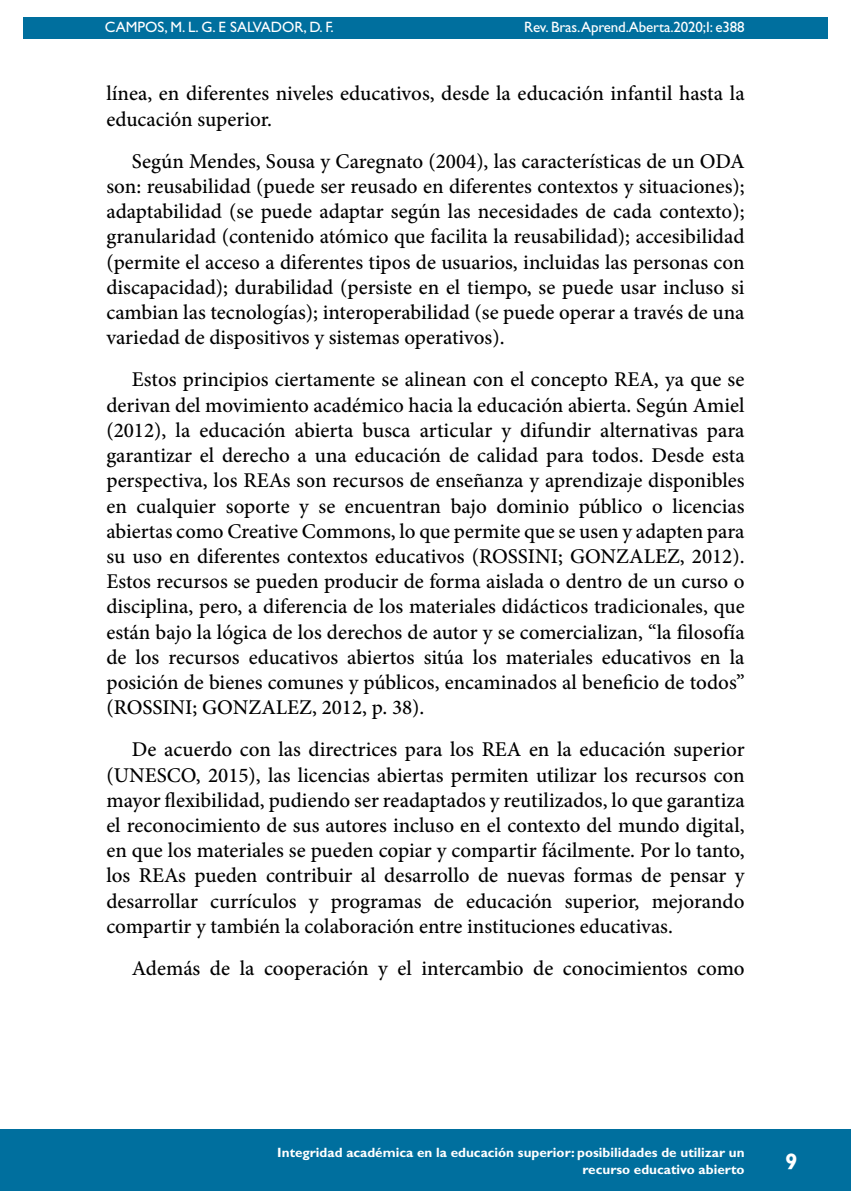
<style>
.page{position:relative;width:851px;height:1191px;background:#fff}
.page>*{position:absolute;margin:0;border:0;box-sizing:border-box;transform-origin:0 0}
.t1{font:700 22.5px "Gill Sans Std";color:#fff}
.t2{font:500 21px/25.2px "Minion Pro";color:#000;text-align:justify}
.t3{font:15px "Gill Sans Std";letter-spacing:-.01em;color:#fff}
.t4{font:700 13.5px/16.2px "Gill Sans Std";color:#fff;text-align:right}
</style>
<div class="page">
<hr style="left:104px;top:0;width:1px;height:467px;background:#006f9e">
<div style="left:23px;top:17px;width:804px;height:21px;background:#006f9e"></div>
<div style="left:0;top:1129px;width:850px;height:62px;background:#006f9e"></div>
<p class="t3" style="left:105px;top:18px;width:230px">CAMPOS, M. L. G. E SALVADOR, D. F.</p>
<p class="t3" style="left:524px;top:18px;width:222px">Rev. Bras.Aprend.Aberta.2020;I: e388</p>
<p class="t2" style="left:106px;top:81px;width:639px">línea, en diferentes niveles educativos, desde la educación infantil hasta la educación superior.</p>
<p class="t2" style="left:106px;top:148px;width:639px;text-indent:26px">Según Mendes, Sousa y Caregnato (2004), las características de un ODA son: reusabilidad (puede ser reusado en diferentes contextos y situaciones); adaptabilidad (se puede adaptar según las necesidades de cada contexto); granularidad (contenido atómico que facilita la reusabilidad); accesibilidad (permite el acceso a diferentes tipos de usuarios, incluidas las personas con discapacidad); durabilidad (persiste en el tiempo, se puede usar incluso si cambian las tecnologías); interoperabilidad (se puede operar a través de una variedad de dispositivos y sistemas operativos).</p>
<p class="t2" style="left:106px;top:367px;width:639px;text-indent:26px">Estos principios ciertamente se alinean con el concepto REA, ya que se derivan del movimiento académico hacia la educación abierta. Según Amiel (2012), la educación abierta busca articular y difundir alternativas para garantizar el derecho a una educación de calidad para todos. Desde esta perspectiva, los REAs son recursos de enseñanza y aprendizaje disponibles en cualquier soporte y se encuentran bajo dominio público o licencias abiertas como Creative Commons, lo que permite que se usen y adapten para su uso en diferentes contextos educativos (ROSSINI; GONZALEZ, 2012).<br>Estos recursos se pueden producir de forma aislada o dentro de un curso o disciplina, pero, a diferencia de los materiales didácticos tradicionales, que están bajo la lógica de los derechos de autor y se comercializan, “la filosofía de los recursos educativos abiertos sitúa los materiales educativos en la posición de bienes comunes y públicos, encaminados al beneficio de todos” (ROSSINI; GONZALEZ, 2012, p. 38).</p>
<p class="t2" style="left:106px;top:737px;width:639px;text-indent:26px">De acuerdo con las directrices para los REA en la educación superior (UNESCO, 2015), las licencias abiertas permiten utilizar los recursos con mayor flexibilidad, pudiendo ser readaptados y reutilizados, lo que garantiza el reconocimiento de sus autores incluso en el contexto del mundo digital, en que los materiales se pueden copiar y compartir fácilmente. Por lo tanto, los REAs pueden contribuir al desarrollo de nuevas formas de pensar y desarrollar currículos y programas de educación superior, mejorando compartir y también la colaboración entre instituciones educativas.</p>
<p class="t2" style="left:132px;top:955px;width:614px">Además de la cooperación y el intercambio de conocimientos como</p>
<p class="t4" style="left:277px;top:1144px;width:468px">Integridad académica en la educación superior: posibilidades de utilizar un recurso educativo abierto</p>
<p class="t1" style="left:785px;top:1148px;width:14px">9</p>
</div>
